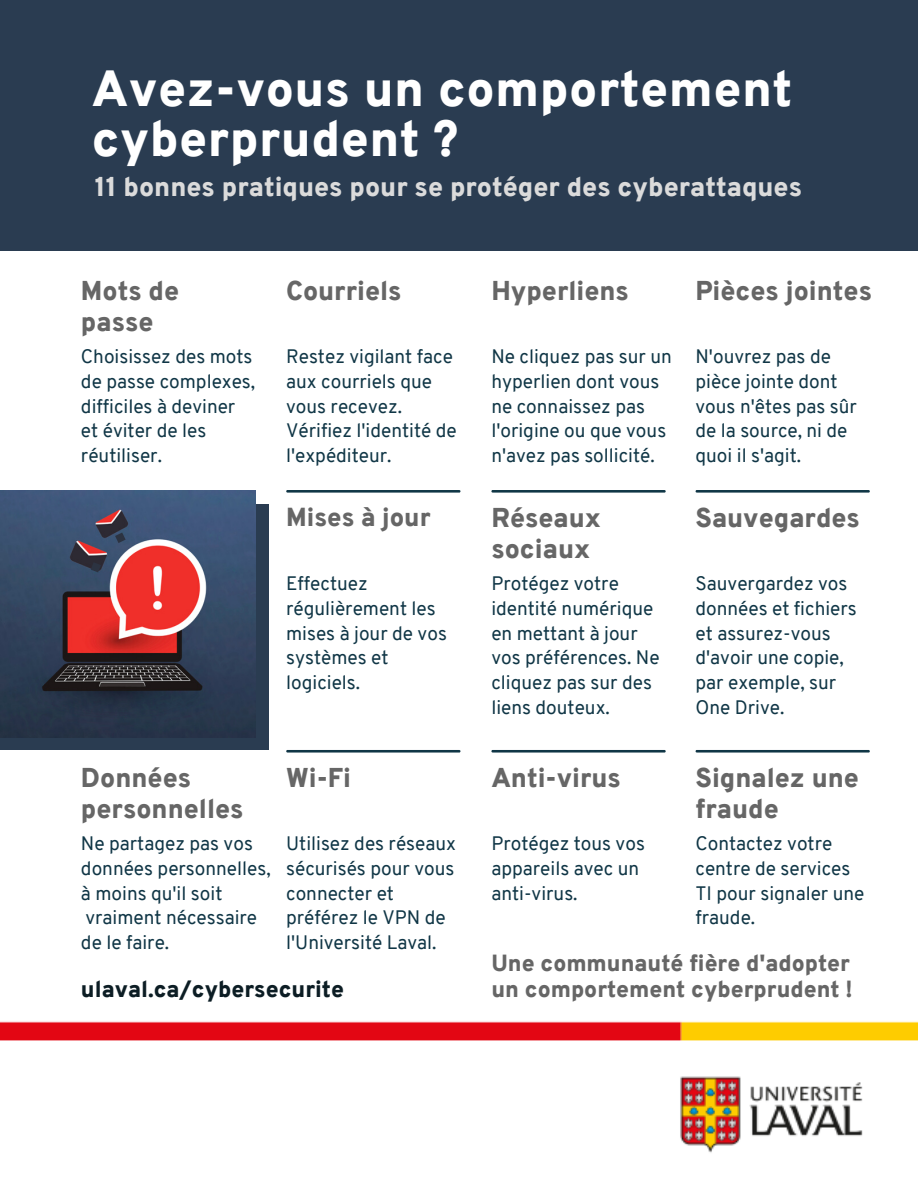
<style>
.page{position:relative;width:918px;height:1188px;background:#fff}
.page>*{position:absolute;margin:0;border:0;box-sizing:border-box;transform-origin:0 0}
.t1{font:900 49.5px/49.5px "Overpass";letter-spacing:.01em;color:#fff}
.t2{font:900 26.55px/31.5px "Overpass";color:#666}
.t3{font:900 26.55px "Overpass";color:#dbdbdb}
.t4{font:900 25.5px "Overpass";color:#666}
.t5{font:900 22.8px "Overpass";color:#666}
.t6{font:900 22.8px "Overpass";color:#0c1d24}
.t7{font:19.05px/24.8px "Overpass";color:#103646}
</style>
<div class="page">
<img style="left:0;top:490px;width:918px;height:663px">
<hr style="left:492px;top:490px;width:173px;height:3px;background:#103646">
<hr style="left:492px;top:750px;width:173px;height:2px;background:#103646">
<hr style="left:287px;top:490px;width:172px;height:3px;background:#103646">
<hr style="left:287px;top:750px;width:172px;height:2px;background:#103646">
<hr style="left:697px;top:490px;width:172px;height:3px;background:#103646">
<hr style="left:697px;top:750px;width:172px;height:2px;background:#103646">
<div style="left:0;top:504px;width:269px;height:246px;background:#2a3c51"></div>
<img style="left:0;top:490px;width:255px;height:248px">
<div style="left:0;top:0;width:918px;height:251px;background:#2a3c51"></div>
<svg style="left:91px;top:562px;width:10px;height:10px"></svg>
<svg style="left:115px;top:533px;width:11px;height:10px"></svg>
<p class="t1" style="left:92px;top:69px;width:702px">Avez-vous un comportement cyberprudent ?</p>
<p class="t3" style="left:95px;top:176px;width:709px">11 bonnes pratiques pour se protéger des cyberattaques</p>
<p class="t2" style="left:81px;top:277px;width:100px">Mots de passe</p>
<p class="t2" style="left:286px;top:277px;width:117px">Courriels</p>
<p class="t2" style="left:491px;top:277px;width:139px">Hyperliens</p>
<p class="t7" style="left:81px;top:346px;width:176px">Choisissez des mots de passe complexes, difficiles à deviner et éviter de les réutiliser.</p>
<p class="t7" style="left:286px;top:346px;width:172px">Restez vigilant face aux courriels que vous recevez.<br>Vérifiez l'identité de l'expéditeur.</p>
<p class="t7" style="left:491px;top:346px;width:182px">Ne cliquez pas sur un hyperlien dont vous ne connaissez pas l'origine ou que vous n'avez pas sollicité.</p>
<p class="t4" style="left:286px;top:507px;width:146px">Mises à jour</p>
<p class="t7" style="left:286px;top:573px;width:162px">Effectuez régulièrement les mises à jour de vos systèmes et logiciels.</p>
<p class="t2" style="left:81px;top:764px;width:164px">Données personnelles</p>
<p class="t7" style="left:81px;top:833px;width:191px">Ne partagez pas vos données personnelles,</p>
<p class="t7" style="left:81px;top:882px;width:178px">à moins qu'il soit vraiment nécessaire de le faire.</p>
<p class="t2" style="left:286px;top:764px;width:67px">Wi-Fi</p>
<p class="t7" style="left:286px;top:833px;width:171px">Utilisez des réseaux sécurisés pour vous connecter et préférez le VPN de l'Université Laval.</p>
<p class="t2" style="left:491px;top:504px;width:111px">Réseaux sociaux</p>
<p class="t7" style="left:491px;top:573px;width:170px">Protégez votre identité numérique en mettant à jour vos préférences. Ne cliquez pas sur des liens douteux.</p>
<p class="t2" style="left:491px;top:764px;width:131px">Anti-virus</p>
<p class="t7" style="left:491px;top:833px;width:155px">Protégez tous vos appareils avec un anti-virus.</p>
<p class="t2" style="left:696px;top:277px;width:178px">Pièces jointes</p>
<p class="t7" style="left:696px;top:346px;width:163px">N'ouvrez pas de pièce jointe dont vous n'êtes pas sûr de la source, ni de quoi il s'agit.</p>
<p class="t2" style="left:696px;top:504px;width:166px">Sauvegardes</p>
<p class="t7" style="left:696px;top:573px;width:163px">Sauvergardez vos données et fichiers et assurez-vous d'avoir une copie, par exemple, sur<br>One Drive.</p>
<p class="t2" style="left:696px;top:764px;width:165px">Signalez une fraude</p>
<p class="t7" style="left:696px;top:833px;width:170px">Contactez votre centre de services<br>TI pour signaler une fraude.</p>
<p class="t6" style="left:81px;top:980px;width:265px">ulaval.ca/cybersecurite</p>
<p class="t5" style="left:491px;top:954px;width:360px">Une communauté fière d'adopter</p>
<p class="t5" style="left:491px;top:980px;width:363px">un comportement cyberprudent !</p>
</div>
